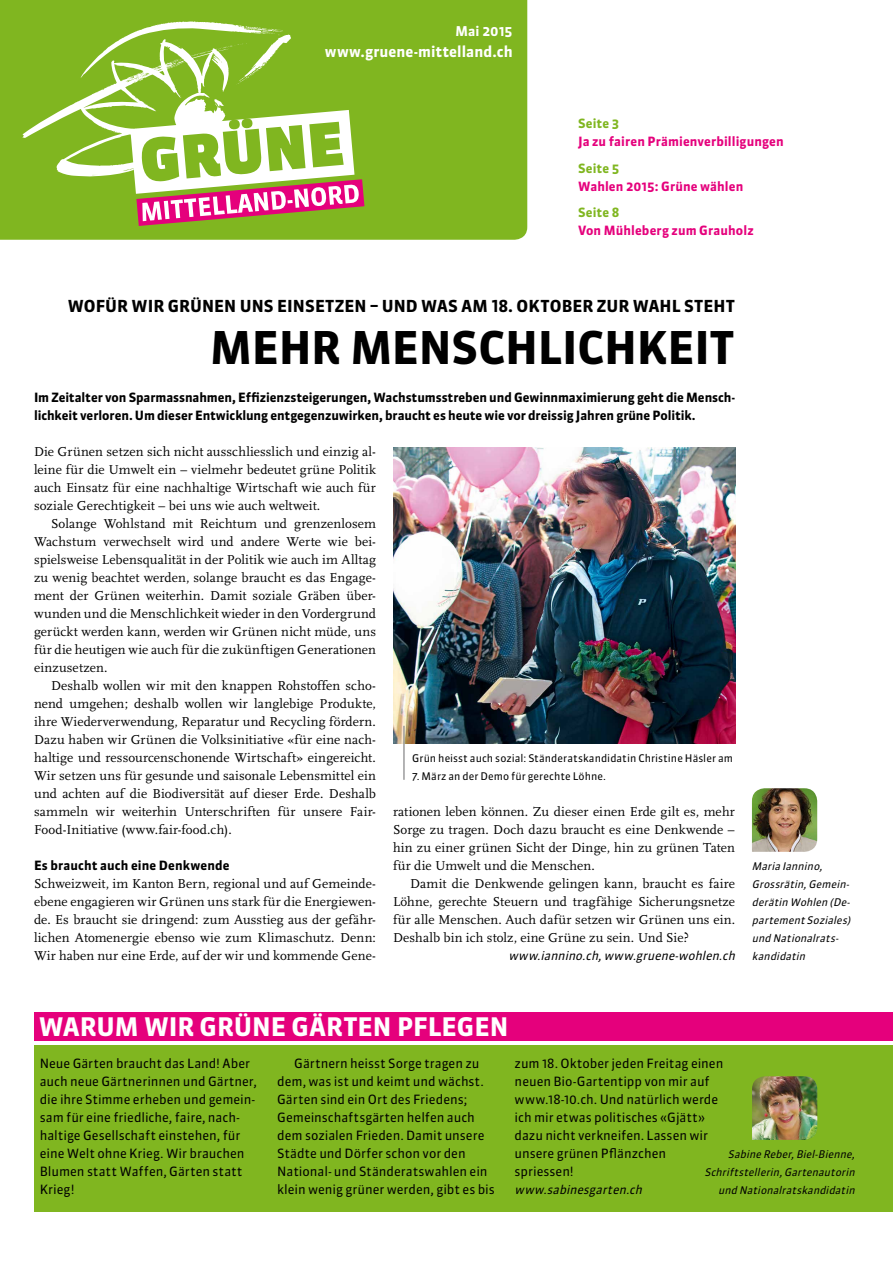
<style>
.page{position:relative;width:893px;height:1263px;background:#fff}
.page>*{position:absolute;margin:0;border:0;box-sizing:border-box;transform-origin:0 0}
.t1{font:700 45px "Sanuk OT";letter-spacing:-.005em;color:#000}
.t2{font:700 25.5px "Sanuk OT";color:#fff}
.t3{font:700 16.5px "Sanuk OT";letter-spacing:.005em;color:#000}
.t4{font:700 15px "Sanuk OT";letter-spacing:.005em;color:#fff}
.t5{font:13.5px/18px "FF Scala";letter-spacing:.005em;color:#000;text-align:justify}
.t6{font:700 13.5px "Sanuk OT";letter-spacing:-.005em;color:#fff}
.t7{font:12.75px/18px "Sanuk OT";color:#000}
.t8{font:700 12.75px/18px "Sanuk OT";letter-spacing:-.005em;color:#000}
.t9{font:700 12.75px "Sanuk OT";letter-spacing:.005em;color:#e5007c}
.t10{font:700 12.75px "Sanuk OT";letter-spacing:.015em;color:#80b620}
.t11{font:italic 12px "Sanuk OT";color:#000}
.t12{font:italic 10.5px/18px "Sanuk OT";color:#000;text-align:right}
.t13{font:10.5px "Sanuk OT";letter-spacing:.005em;color:#000}
</style>
<div class="page">
<div style="left:34px;top:1045px;width:859px;height:167px;background:#80b620"></div>
<img style="left:393px;top:447px;width:342px;height:297px">
<img style="left:752px;top:788px;width:65px;height:64px">
<div style="left:34px;top:1011px;width:859px;height:29px;background:#e5007c"></div>
<div style="left:0;top:0;width:527px;height:240px;background:#80b620"></div>
<svg style="left:22px;top:21px;width:342px;height:205px"></svg>
<img style="left:752px;top:1076px;width:65px;height:64px">
<hr style="left:403px;top:726px;width:2px;height:54px;background:#9c9c9d">
<p class="t6" style="left:456px;top:22px;width:59px">Mai 2015</p>
<p class="t4" style="left:325px;top:42px;width:189px">www.gruene-mittelland.ch</p>
<p class="t10" style="left:578px;top:116px;width:43px">Seite 3</p>
<p class="t9" style="left:578px;top:134px;width:207px">Ja zu fairen Prämienverbilligungen</p>
<p class="t10" style="left:578px;top:160px;width:43px">Seite 5</p>
<p class="t9" style="left:578px;top:178px;width:167px">Wahlen 2015: Grüne wählen</p>
<p class="t10" style="left:578px;top:205px;width:43px">Seite 8</p>
<p class="t9" style="left:578px;top:223px;width:177px">Von Mühleberg zum Grauholz</p>
<p class="t3" style="left:68px;top:295px;width:669px">Wofür wi r Grünen uns ei nsetzen – und was am 18. Oktober zur Wahl steht</p>
<h1 class="t1" style="left:210px;top:319px;width:526px">Mehr Menschlichkeit</h1>
<p class="t8" style="left:34px;top:388px;width:702px">Im Zeitalter von Sparmassnahmen, Effizienzsteigerungen, Wachstumsstreben und Gewinnmaximierung geht die Mensch&shy;lichkeit verloren. Um dieser Entwicklung entgegenzuwirken, braucht es heute wie vor dreissig Jahren grüne Politik.</p>
<p class="t5" style="left:34px;top:443px;width:343px">Die Grünen setzen sich nicht ausschliesslich und einzig al&shy;leine für die Umwelt ein – vielmehr bedeutet grüne Politik auch Einsatz für eine nachhaltige Wirtschaft wie auch für soziale Gerechtigkeit – bei uns wie auch weltweit.</p>
<p class="t5" style="left:34px;top:515px;width:344px;text-indent:17px">Solange Wohlstand mit Reichtum und grenzenlosem Wachstum verwechselt wird und andere Werte wie bei&shy;spielsweise Lebensqualität in der Politik wie auch im Alltag zu wenig beachtet werden, solange braucht es das Engage&shy;ment der Grünen weiterhin. Damit soziale Gräben über&shy;wunden und die Menschlichkeit wieder in den Vordergrund gerückt werden kann, werden wir Grünen nicht müde, uns für die heutigen wie auch für die zukünftigen Generationen einzusetzen.</p>
<p class="t5" style="left:34px;top:677px;width:343px;text-indent:17px">Deshalb wollen wir mit den knappen Rohstoffen scho&shy;nend umgehen; deshalb wollen wir langlebige Produkte, ihre Wiederverwendung, Reparatur und Recycling fördern.<br>Dazu haben wir Grünen die Volksinitiative «für eine nach&shy;haltige und ressourcenschonende Wirtschaft» eingereicht.<br>Wir setzen uns für gesunde und saisonale Lebensmittel ein und achten auf die Biodiversität auf dieser Erde. Deshalb sammeln wir weiterhin Unterschriften für unsere Fair-Food-Initiative (www.fair-food.ch).</p>
<p class="t8" style="left:34px;top:856px;width:197px">Es braucht auch eine Denkwende</p>
<p class="t5" style="left:34px;top:875px;width:343px">Schweizweit, im Kanton Bern, regional und auf Gemeinde&shy;ebene engagieren wir Grünen uns stark für die Energiewen&shy;de. Es braucht sie dringend: zum Ausstieg aus der gefähr&shy;lichen Atomenergie ebenso wie zum Klimaschutz. Denn:<br>Wir haben nur eine Erde, auf der wir und kommende Gene-</p>
<p class="t13" style="left:412px;top:751px;width:322px">Grün heisst auch sozial: Ständeratskandidatin Christine Häsler am</p>
<p class="t13" style="left:412px;top:769px;width:195px">7. März an der Demo für gerechte Löhne.</p>
<p class="t5" style="left:393px;top:803px;width:343px">rationen leben können. Zu dieser einen Erde gilt es, mehr Sorge zu tragen. Doch dazu braucht es eine Denkwende – hin zu einer grünen Sicht der Dinge, hin zu grünen Taten für die Umwelt und die Menschen.</p>
<p class="t5" style="left:393px;top:875px;width:344px;text-indent:17px">Damit die Denkwende gelingen kann, braucht es faire Löhne, gerechte Steuern und tragfähige Sicherungsnetze für alle Menschen. Auch dafür setzen wir Grünen uns ein.<br>Deshalb bin ich stolz, eine Grüne zu sein. Und Sie?</p>
<p class="t11" style="left:508px;top:948px;width:231px">www.iannino.ch,www.gruene-wohlen.ch</p>
<p class="t12" style="left:752px;top:857px;width:103px;text-align:left">Maria Iannino,<br>Grossrätin,Gemein&shy;derätin Wohlen (De&shy;partementSoziales) und Nationalrats&shy;kandidatin</p>
<h2 class="t2" style="left:39px;top:1011px;width:419px">Warum wi r grüne Gärten pflege</h2>
<h2 class="t2" style="left:490px;top:1011px;width:20px">n</h2>
<p class="t7" style="left:40px;top:1054px;width:218px">Neue Gärten braucht das Land! Aber auch neue Gärtnerinnen und Gärtner, die ihre Stimme erheben und gemein&shy;sam für eine friedliche, faire, nach&shy;haltige Gesellschaft einstehen, für eine Welt ohne Krieg. Wir brauchen<br>Blumen statt Waffen, Gärten statt<br>Krieg!</p>
<p class="t7" style="left:277px;top:1054px;width:219px;text-indent:17px">Gärtnern heisst Sorge tragen zu dem, was ist und keimt und wächst.<br>Gärten sind ein Ort des Friedens; Gemeinschaftsgärten helfen auch dem sozialen Frieden. Damit unsere Städte und Dörfer schon vor den National- und Ständeratswahlen ein klein wenig grüner werden, gibt es bis</p>
<p class="t7" style="left:515px;top:1054px;width:210px">zum 18. Oktober jeden Freitag einen neuen Bio-Gartentipp von mir auf www.18-10.ch. Und natürlich werde ich mir etwas politisches «Gjätt» dazu nicht verkneifen. Lassen wir unsere grünen Pflänzchen spriessen!</p>
<p class="t12" style="left:704px;top:1145px;width:155px">Sabine Reber,Biel-Bienne,<br>Schriftstellerin,Gartenautorin und Nationalratskandidatin</p>
<p class="t11" style="left:515px;top:1182px;width:132px">www.sabinesgarten.ch</p>
</div>
